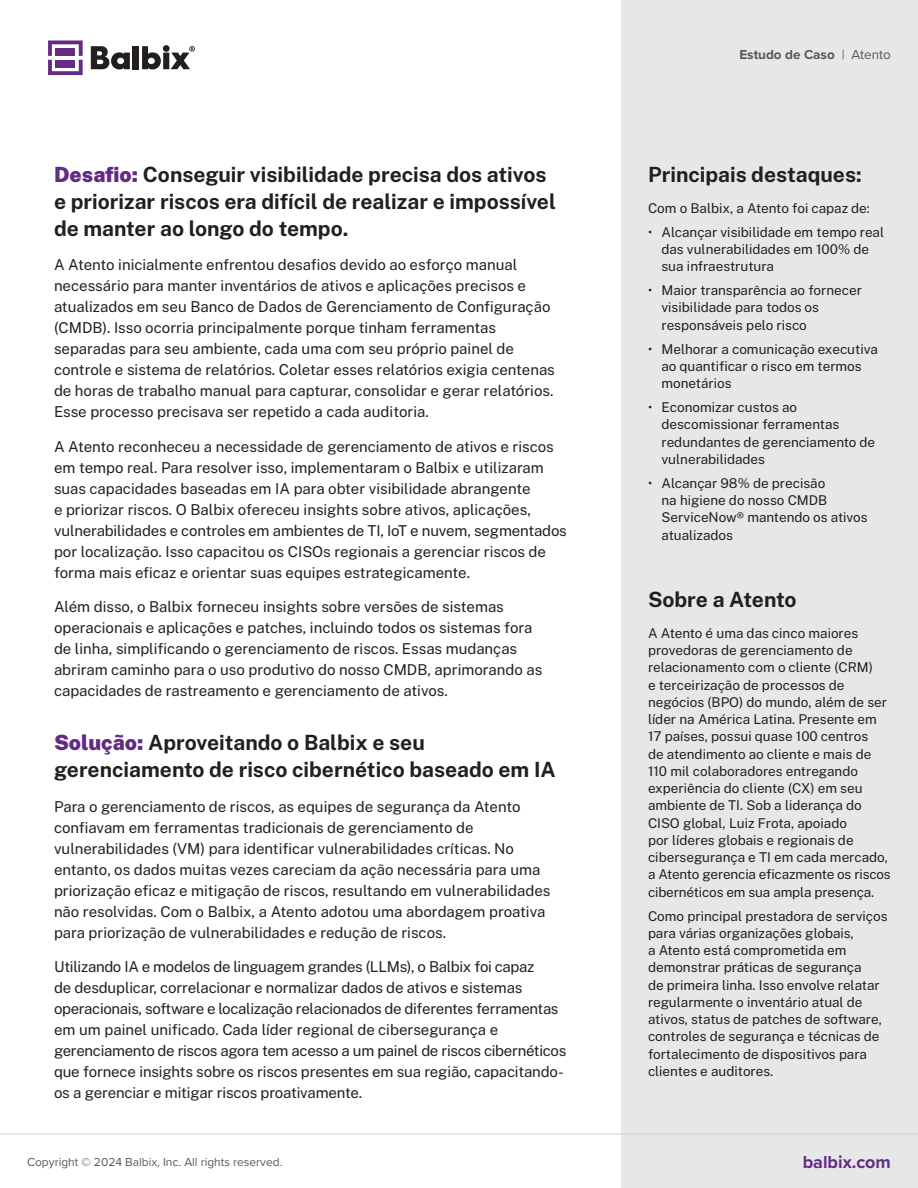
<style>
.page{position:relative;width:918px;height:1188px;background:#fff}
.page>*{position:absolute;margin:0;border:0;box-sizing:border-box;transform-origin:0 0}
.t1{font:700 21px/27px "Public Sans";color:#231f20}
.t2{font:700 18px "Proxima Nova";color:#632b83}
.t3{font:15px/21px "Public Sans";color:#231f20}
.t4{font:15px/21px "Public Sans";letter-spacing:-.02em;color:#231f20}
.t5{font:13.5px/17.2px "Public Sans";color:#231f20}
.t6{font:700 13.5px "Proxima Nova";color:#57585a}
.t7{font:12px "Proxima Nova";color:#57585a}
.s1{font-weight:900;color:#632b83}
.s2{font-weight:400}
</style>
<div class="page">
<div style="left:621px;top:0;width:297px;height:1188px;background:#e6e7e9"></div>
<svg style="left:91px;top:46px;width:39px;height:23px"></svg>
<div style="left:133px;top:46px;width:6px;height:23px;background:#231f20"></div>
<svg style="left:48px;top:40px;width:35px;height:35px"></svg>
<svg style="left:142px;top:45px;width:53px;height:24px"></svg>
<hr style="left:0;top:1134px;width:918px;height:1px;background:#d1d2d4">
<p class="t1" style="left:54px;top:159px;width:503px"><span class="s1">Desafio:</span> Conseguir visibilidade precisa dos ativos e priorizar riscos era difícil de realizar e impossível de manter ao longo do tempo.</p>
<p class="t3" style="left:54px;top:254px;width:502px">A Atento inicialmente enfrentou desafios devido ao esforço manual necessário para manter inventários de ativos e aplicações precisos e atualizados em seu Banco de Dados de Gerenciamento de Configuração (CMDB). Isso ocorria principalmente porque tinham ferramentas separadas para seu ambiente, cada uma com seu próprio painel de controle e sistema de relatórios. Coletar esses relatórios exigia centenas de horas de trabalho manual para capturar, consolidar e gerar relatórios.<br>Esse processo precisava ser repetido a cada auditoria.</p>
<p class="t3" style="left:54px;top:435px;width:514px">A Atento reconheceu a necessidade de gerenciamento de ativos e riscos em tempo real. Para resolver isso, implementaram o Balbix e utilizaram suas capacidades baseadas em IA para obter visibilidade abrangente<br>e priorizar riscos. O Balbix ofereceu insights sobre ativos, aplicações, vulnerabilidades e controles em ambientes de TI, IoT e nuvem, segmentados por localização. Isso capacitou os CISOs regionais a gerenciar riscos de forma mais eficaz e orientar suas equipes estrategicamente.</p>
<p class="t3" style="left:54px;top:596px;width:490px">Além disso, o Balbix forneceu insights sobre versões de sistemas operacionais e aplicações e patches, incluindo todos os sistemas fora de linha, simplificando o gerenciamento de riscos. Essas mudanças abriram caminho para o uso produtivo do nosso CMDB, aprimorando as capacidades de rastreamento e gerenciamento de ativos.</p>
<p class="t1" style="left:54px;top:728px;width:503px"><span class="s1">Solução:</span> Aproveitando o Balbix e seu gerenciamento de risco cibernético baseado em IA</p>
<p class="t3" style="left:54px;top:795px;width:498px">Para o gerenciamento de riscos, as equipes de segurança da Atento confiavam em ferramentas tradicionais de gerenciamento de vulnerabilidades (VM) para identificar vulnerabilidades críticas. No entanto, os dados muitas vezes careciam da ação necessária para uma priorização eficaz e mitigação de riscos, resultando em vulnerabilidades não resolvidas. Com o Balbix, a Atento adotou uma abordagem proativa para priorização de vulnerabilidades e redução de riscos.</p>
<p class="t4" style="left:54px;top:956px;width:514px">Utilizando IA e modelos de linguagem grandes (LLMs), o Balbix foi capaz<br>de desduplicar, correlacionar e normalizar dados de ativos e sistemas operacionais, software e localização relacionados de diferentes ferramentas em um painel unificado. Cada líder regional de cibersegurança e gerenciamento de riscos agora tem acesso a um painel de riscos cibernéticos que fornece insights sobre os riscos presentes em sua região, capacitando&shy;os a gerenciar e mitigar riscos proativamente.</p>
<p class="t6" style="left:739px;top:45px;width:153px">Estudo de Caso <span class="s2">| Atento</span></p>
<p class="t1" style="left:648px;top:159px;width:215px">Principais destaques:</p>
<p class="t5" style="left:648px;top:199px;width:223px">Com o Balbix, a Atento foi capaz de:</p>
<p class="t5" style="left:662px;top:223px;width:224px;text-indent:-14px">• Alcançar visibilidade em tempo real das vulnerabilidades em 100% de sua infraestrutura</p>
<p class="t5" style="left:662px;top:281px;width:202px;text-indent:-14px">• Maior transparência ao fornecer visibilidade para todos os responsáveis pelo risco</p>
<p class="t5" style="left:662px;top:340px;width:218px;text-indent:-14px">• Melhorar a comunicação executiva ao quantificar o risco em termos monetários</p>
<p class="t5" style="left:662px;top:398px;width:215px;text-indent:-14px">• Economizar custos ao descomissionar ferramentas redundantes de gerenciamento de vulnerabilidades</p>
<p class="t5" style="left:662px;top:474px;width:208px;text-indent:-14px">• Alcançar 98% de precisão<br>na higiene do nosso CMDB<br>ServiceNow® mantendo os ativos atualizados</p>
<p class="t1" style="left:648px;top:585px;width:150px">Sobre a Atento</p>
<p class="t5" style="left:648px;top:624px;width:244px">A Atento é uma das cinco maiores provedoras de gerenciamento de relacionamento com o cliente (CRM)<br>e terceirização de processos de negócios (BPO) do mundo, além de ser líder na América Latina. Presente em 17 países, possui quase 100 centros<br>de atendimento ao cliente e mais de 110 mil colaboradores entregando experiência do cliente (CX) em seu ambiente de TI. Sob a liderança do CISO global, Luiz Frota, apoiado<br>por líderes globais e regionais de cibersegurança e TI em cada mercado, a Atento gerencia eficazmente os riscos cibernéticos em sua ampla presença.</p>
<p class="t5" style="left:648px;top:907px;width:241px">Como principal prestadora de serviços para várias organizações globais,<br>a Atento está comprometida em demonstrar práticas de segurança<br>de primeira linha. Isso envolve relatar regularmente o inventário atual de ativos, status de patches de software, controles de segurança e técnicas de fortalecimento de dispositivos para clientes e auditores.</p>
<p class="t7" style="left:27px;top:1153px;width:257px">Copyright © 2024 Balbix, Inc. All rights reserved.</p>
<p class="t2" style="left:803px;top:1149px;width:90px">balbix.com</p>
</div>
